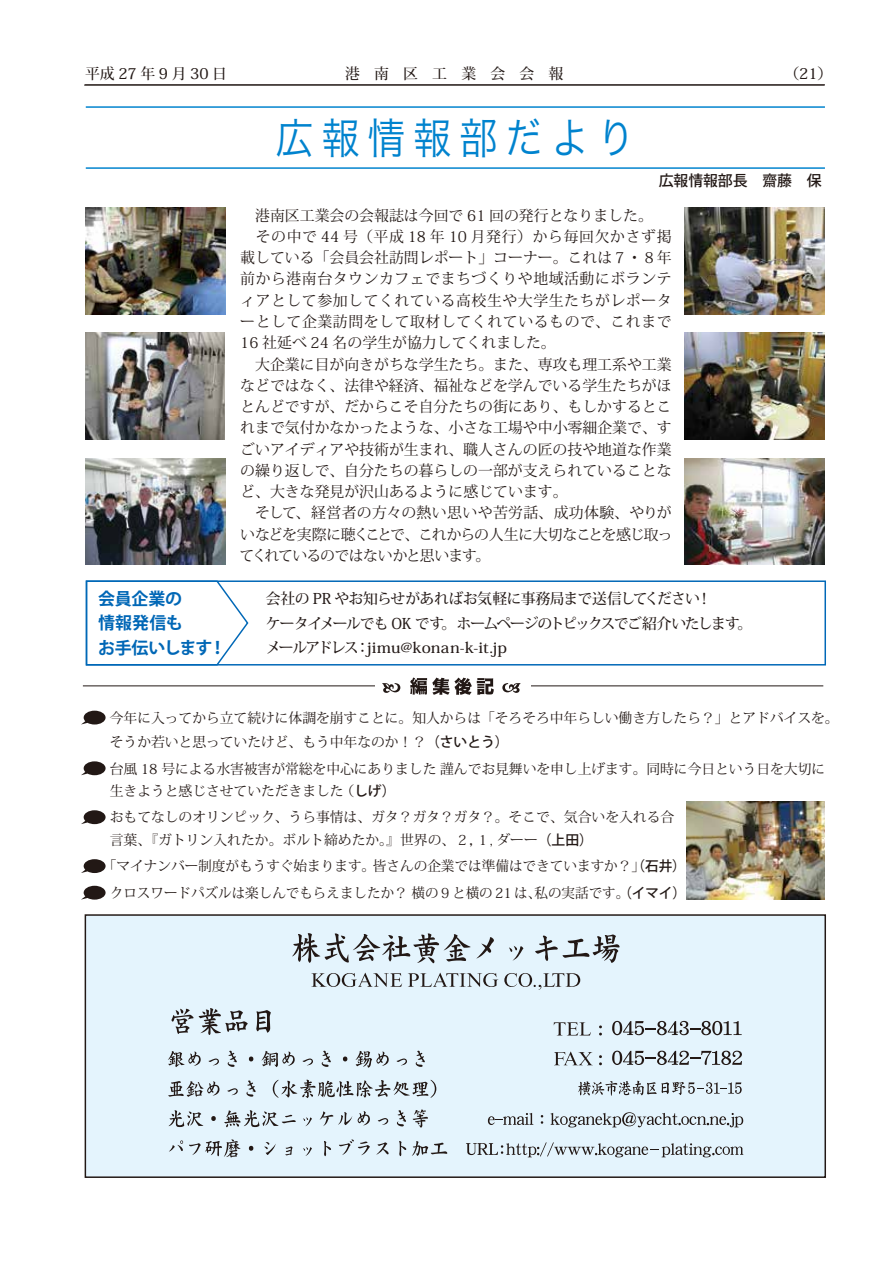
<style>
.page{position:relative;width:893px;height:1263px;background:#fff}
.page>*{position:absolute;margin:0;border:0;box-sizing:border-box;transform-origin:0 0}
.t1{font:42.45px "Hira Kaku Pro W3";letter-spacing:.2em;color:#0083ce;scale:.9 1}
.t2{font:700 16.95px/24.6px "Koz Go Pro";letter-spacing:-.02em;color:#0067b6}
.t3{font:14.85px/21.3px "Koz Min Pro";color:#221815}
.t4{font:500 14.85px/24.5px "Koz Min Pro";letter-spacing:-.065em;color:#221815}
.t5{font:500 14.85px "Koz Go Pro";letter-spacing:-.005em;color:#221815}
.t6{font:500 14.85px "Koz Min Pro";letter-spacing:.245em;color:#221815}
.t7{font:500 14.85px "Koz Min Pro";letter-spacing:.955em;color:#221815}
.t8{font:500 14.85px "Koz Min Pro";letter-spacing:-.045em;color:#221815}
.t9{font:13.8px/22.4px "Koz Min Pro";letter-spacing:-.005em;color:#221815}
.s1{font-family:"Koz Go Pro";font-weight:500}
</style>
<div class="page">
<hr style="left:84px;top:85px;width:740px;height:1px;background:#221815">
<hr style="left:85px;top:85px;width:740px;height:1px;background:#221815">
<hr style="left:86px;top:106px;width:739px;height:2px;background:#0083ce">
<hr style="left:86px;top:167px;width:739px;height:2px;background:#0083ce">
<div style="left:86px;top:580px;width:740px;height:85px;border:1px solid #0068b7"></div>
<svg style="left:85px;top:580px;width:165px;height:86px"></svg>
<svg style="left:81px;top:711px;width:25px;height:13px"></svg>
<svg style="left:81px;top:761px;width:25px;height:14px"></svg>
<svg style="left:81px;top:810px;width:25px;height:14px"></svg>
<svg style="left:81px;top:859px;width:25px;height:14px"></svg>
<svg style="left:81px;top:886px;width:25px;height:14px"></svg>
<hr style="left:83px;top:686px;width:740px;height:1px;background:#221815">
<div style="left:375px;top:673px;width:155px;height:24px;background:#fff"></div>
<svg style="left:410px;top:677px;width:84px;height:18px"></svg>
<svg style="left:382px;top:683px;width:18px;height:10px"></svg>
<svg style="left:502px;top:683px;width:18px;height:10px"></svg>
<div style="left:85px;top:915px;width:740px;height:262px;background:#e4f4fd"></div>
<svg style="left:292px;top:933px;width:178px;height:30px"></svg>
<svg style="left:477px;top:937px;width:17px;height:21px"></svg>
<svg style="left:509px;top:946px;width:14px;height:15px"></svg>
<svg style="left:535px;top:934px;width:84px;height:29px"></svg>
<svg style="left:311px;top:973px;width:91px;height:14px"></svg>
<svg style="left:408px;top:973px;width:90px;height:14px"></svg>
<svg style="left:504px;top:973px;width:76px;height:17px"></svg>
<svg style="left:172px;top:1008px;width:76px;height:27px"></svg>
<svg style="left:256px;top:1010px;width:15px;height:23px"></svg>
<svg style="left:168px;top:1051px;width:33px;height:16px"></svg>
<svg style="left:209px;top:1058px;width:10px;height:7px"></svg>
<svg style="left:228px;top:1051px;width:9px;height:16px"></svg>
<svg style="left:249px;top:1056px;width:4px;height:5px"></svg>
<svg style="left:261px;top:1051px;width:34px;height:16px"></svg>
<svg style="left:303px;top:1058px;width:10px;height:7px"></svg>
<svg style="left:322px;top:1051px;width:9px;height:16px"></svg>
<svg style="left:343px;top:1056px;width:4px;height:5px"></svg>
<svg style="left:356px;top:1051px;width:33px;height:17px"></svg>
<svg style="left:397px;top:1058px;width:10px;height:7px"></svg>
<svg style="left:416px;top:1051px;width:9px;height:16px"></svg>
<svg style="left:168px;top:1081px;width:51px;height:16px"></svg>
<svg style="left:227px;top:1088px;width:11px;height:7px"></svg>
<svg style="left:246px;top:1080px;width:10px;height:17px"></svg>
<svg style="left:273px;top:1080px;width:163px;height:18px"></svg>
<svg style="left:169px;top:1110px;width:34px;height:17px"></svg>
<svg style="left:211px;top:1116px;width:5px;height:5px"></svg>
<svg style="left:224px;top:1110px;width:72px;height:17px"></svg>
<svg style="left:303px;top:1117px;width:9px;height:9px"></svg>
<svg style="left:320px;top:1111px;width:32px;height:15px"></svg>
<svg style="left:358px;top:1111px;width:12px;height:14px"></svg>
<svg style="left:378px;top:1118px;width:10px;height:7px"></svg>
<svg style="left:397px;top:1110px;width:9px;height:16px"></svg>
<svg style="left:413px;top:1109px;width:15px;height:19px"></svg>
<svg style="left:169px;top:1140px;width:14px;height:12px"></svg>
<svg style="left:189px;top:1139px;width:52px;height:18px"></svg>
<svg style="left:249px;top:1146px;width:4px;height:5px"></svg>
<svg style="left:264px;top:1142px;width:12px;height:13px"></svg>
<svg style="left:285px;top:1146px;width:8px;height:9px"></svg>
<svg style="left:303px;top:1147px;width:9px;height:9px"></svg>
<svg style="left:324px;top:1141px;width:7px;height:15px"></svg>
<svg style="left:339px;top:1139px;width:31px;height:16px"></svg>
<svg style="left:377px;top:1142px;width:12px;height:12px"></svg>
<svg style="left:399px;top:1141px;width:7px;height:15px"></svg>
<svg style="left:412px;top:1141px;width:35px;height:15px"></svg>
<svg style="left:554px;top:1022px;width:37px;height:13px"></svg>
<svg style="left:554px;top:1051px;width:39px;height:14px"></svg>
<svg style="left:599px;top:1025px;width:3px;height:10px"></svg>
<svg style="left:599px;top:1055px;width:3px;height:10px"></svg>
<svg style="left:612px;top:1021px;width:130px;height:14px"></svg>
<svg style="left:612px;top:1051px;width:130px;height:14px"></svg>
<svg style="left:578px;top:1081px;width:164px;height:15px"></svg>
<svg style="left:488px;top:1113px;width:45px;height:12px"></svg>
<svg style="left:541px;top:1115px;width:2px;height:9px"></svg>
<svg style="left:551px;top:1112px;width:192px;height:15px"></svg>
<svg style="left:466px;top:1142px;width:277px;height:15px"></svg>
<div style="left:85px;top:914px;width:741px;height:264px;border:1px solid #221815"></div>
<img style="left:86px;top:207px;width:139px;height:107px">
<img style="left:685px;top:207px;width:139px;height:107px">
<img style="left:85px;top:332px;width:140px;height:107px">
<img style="left:685px;top:333px;width:139px;height:106px">
<img style="left:86px;top:458px;width:139px;height:107px">
<img style="left:685px;top:458px;width:139px;height:107px">
<img style="left:686px;top:801px;width:139px;height:99px">
<p class="t6" style="left:85px;top:63px;width:144px">平成27年9月30日</p>
<p class="t7" style="left:345px;top:63px;width:220px">港南区工業会会報</p>
<p class="t8" style="left:784px;top:63px;width:49px">（21）</p>
<h1 class="t1" style="left:275px;top:100px;width:401px">広報情報部だより</h1>
<p class="t5" style="left:659px;top:171px;width:164px">広報情報部長　齋藤　保</p>
<p class="t3" style="left:240px;top:204px;width:435px">　港南区工業会の会報誌は今回で 61 回の発行となりました。<br>　その中で 44 号（平成 18 年 10 月発行）から毎回欠かさず掲載している「会員会社訪問レポート」コーナー。これは７・８年前から港南台タウンカフェでまちづくりや地域活動にボランティアとして参加してくれている高校生や大学生たちがレポーターとして企業訪問をして取材してくれているもので、これまで<br>16 社延べ 24 名の学生が協力してくれました。<br>　大企業に目が向きがちな学生たち。また、専攻も理工系や工業などではなく、法律や経済、福祉などを学んでいる学生たちがほとんどですが、だからこそ自分たちの街にあり、もしかするとこれまで気付かなかったような、小さな工場や中小零細企業で、すごいアイディアや技術が生まれ、職人さんの匠の技や地道な作業の繰り返しで、自分たちの暮らしの一部が支えられていることなど、大きな発見が沢山あるように感じています。<br>　そして、経営者の方々の熱い思いや苦労話、成功体験、やりがいなどを実際に聴くことで、これからの人生に大切なことを感じ取ってくれているのではないかと思います。</p>
<p class="t4" style="left:266px;top:586px;width:488px">会社の PR やお知らせがあればお気軽に事務局まで送信してください！<br>ケータイメールでも OK です。ホームページのトピックスでご紹介いたします。メールアドレス：jimu@konan-k-it.jp</p>
<p class="t2" style="left:98px;top:587px;width:129px">会員企業の<br>情報発信も<br>お手伝いします！</p>
<p class="t9" style="left:110px;top:705px;width:730px;line-height:24.2px">今年に入ってから立て続けに体調を崩すことに。知人からは「そろそろ中年らしい働き方したら？」とアドバイスを。そうか若いと思っていたけど、もう中年なのか！？<span class="s1">（さいとう）</span></p>
<p class="t9" style="left:110px;top:757px;width:717px">台風 18 号による水害被害が常総を中心にありました 謹んでお見舞いを申し上げます。同時に今日という日を大切に生きようと感じさせていただきました （<span class="s1">しげ）</span></p>
<p class="t9" style="left:110px;top:806px;width:566px">おもてなしのオリンピック、うら事情は、ガタ？ガタ？ガタ？。そこで、気合いを入れる合言葉、『ガトリン入れたか。ボルト締めたか。』世界の、２，１, ダーー<span class="s1">（上田）</span></p>
<p class="t9" style="left:103px;top:852px;width:584px;line-height:26.5px;text-align:center">「マイナンバー制度がもうすぐ始まります。皆さんの企業では準備はできていますか？」<span class="s1">（石井）</span>クロスワードパズルは楽しんでもらえましたか？ 横の９と横の 21 は、私の実話です。<span class="s1">（イマイ）</span></p>
</div>
